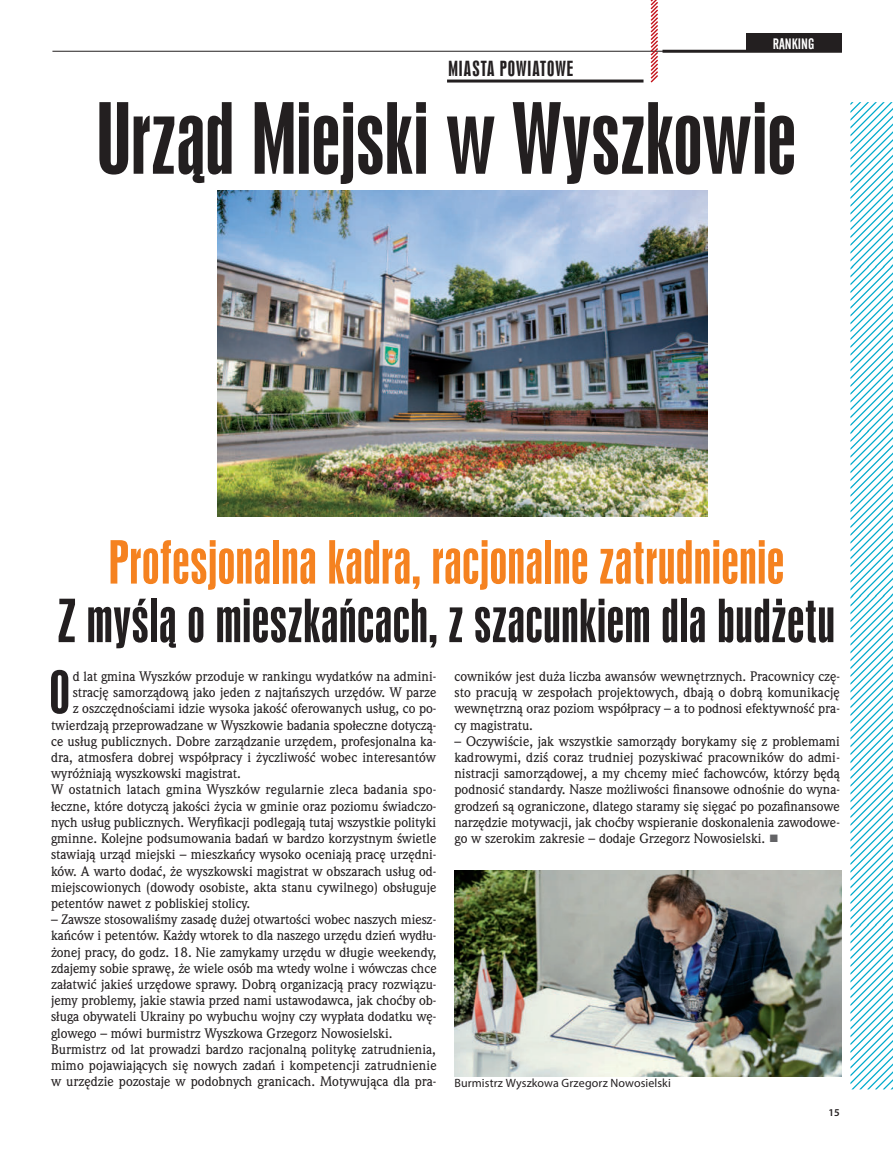
<style>
.page{position:relative;width:893px;height:1149px;background:#fff}
.page>*{position:absolute;margin:0;border:0;box-sizing:border-box;transform-origin:0 0}
.t1{font:91.5px "Swis 924 EU Normal";color:#231f20}
.t2{font:55.5px "Swis 924 EU Normal";color:#f58220}
.t3{font:55.5px "Swis 924 EU Normal";letter-spacing:.005em;color:#231f20}
.t4{font:54.9px "Swis 924 EU Normal";color:#231f20}
.t5{font:19.5px "Swis 924 EU Normal";letter-spacing:.05em;color:#231f20}
.t6{font:15px "Alternate Gothic No 2 EU Normal";color:#fff}
.t7{font:500 13.5px/16.2px "Weidemann ITC Pro";color:#231f20;text-align:justify}
.t8{font:12px "Myriad Pro";letter-spacing:.01em;color:#231f20}
.t9{font:600 10.5px "Myriad Pro";color:#231f20}
.s1{color:#636366}
</style>
<div class="page">
<svg style="left:850px;top:102px;width:43px;height:986px"></svg>
<hr style="left:662px;top:50px;width:180px;height:3px;background:#231f20">
<hr style="left:52px;top:51px;width:790px;height:1px;background:#231f20">
<svg style="left:649px;top:0;width:11px;height:83px"></svg>
<hr style="left:447px;top:79px;width:196px;height:3px;background:#231f20">
<div style="left:746px;top:33px;width:96px;height:18px;background:#231f20"></div>
<img style="left:218px;top:190px;width:490px;height:326px">
<img style="left:454px;top:870px;width:388px;height:205px">
<h3 class="t5" style="left:448px;top:58px;width:126px">miasta PoWiatoWe</h3>
<p class="t6" style="left:773px;top:35px;width:43px">RANKING</p>
<h1 class="t1" style="left:97px;top:84px;width:701px">Urząd Miejski w Wyszkowie</h1>
<h2 class="t2" style="left:108px;top:528px;width:677px">Profesjonalna kadra, racjonalne zatrudnienie</h2>
<h2 class="t3" style="left:58px;top:587px;width:779px">Z myślą o mieszkańcach, z szacunkiem dla budżetu</h2>
<h3 class="t4" style="left:49px;top:661px;width:22px">o</h3>
<p class="t7" style="left:73px;top:668px;width:365px">d lat gmina Wyszków przoduje w rankingu wydatków na admini-</p>
<p class="t7" style="left:73px;top:684px;width:365px">strację samorządową jako jeden z najtańszych urzędów. W parze</p>
<p class="t7" style="left:73px;top:700px;width:365px">z oszczędnościami idzie wysoka jakość oferowanych usług, co po-</p>
<p class="t7" style="left:51px;top:716px;width:387px">twierdzają przeprowadzane w Wyszkowie badania społeczne dotyczą-</p>
<p class="t7" style="left:51px;top:732px;width:387px">ce usług publicznych. Dobre zarządzanie urzędem, profesjonalna ka-</p>
<p class="t7" style="left:51px;top:749px;width:387px">dra, atmosfera dobrej współpracy i życzliwość wobec interesantów</p>
<p class="t7" style="left:51px;top:765px;width:191px">wyróżniają wyszkowski magistrat.</p>
<p class="t7" style="left:51px;top:781px;width:387px">W ostatnich latach gmina Wyszków regularnie zleca badania spo-</p>
<p class="t7" style="left:51px;top:797px;width:387px">łeczne, które dotyczą jakości życia w gminie oraz poziomu świadczo-</p>
<p class="t7" style="left:51px;top:813px;width:387px">nych usług publicznych. Weryfikacji podlegają tutaj wszystkie polityki</p>
<p class="t7" style="left:51px;top:830px;width:387px">gminne. Kolejne podsumowania badań w bardzo korzystnym świetle</p>
<p class="t7" style="left:51px;top:846px;width:387px">stawiają urząd miejski – mieszkańcy wysoko oceniają pracę urzędni-</p>
<p class="t7" style="left:51px;top:862px;width:387px">ków. A warto dodać, że wyszkowski magistrat w obszarach usług od-</p>
<p class="t7" style="left:51px;top:878px;width:387px">miejscowionych (dowody osobiste, akta stanu cywilnego) obsługuje</p>
<p class="t7" style="left:51px;top:894px;width:201px">petentów nawet z pobliskiej stolicy.</p>
<p class="t7" style="left:51px;top:911px;width:387px;text-align:left">– Zawsze stosowaliśmy zasadę dużej otwartości wobec naszych miesz&shy;kańców i petentów. Każdy wtorek to dla naszego urzędu dzień wydłu&shy;żonej pracy, do godz. 18. Nie zamykamy urzędu w długie weekendy, zdajemy sobie sprawę, że wiele osób ma wtedy wolne i wówczas chce załatwić jakieś urzędowe sprawy. Dobrą organizacją pracy rozwiązu&shy;jemy problemy, jakie stawia przed nami ustawodawca, jak choćby ob&shy;sługa obywateli Ukrainy po wybuchu wojny czy wypłata dodatku wę&shy;glowego – mówi burmistrz Wyszkowa Grzegorz Nowosielski.<br>Burmistrz od lat prowadzi bardzo racjonalną politykę zatrudnienia, mimo pojawiających się nowych zadań i kompetencji zatrudnienie w urzędzie pozostaje w podobnych granicach. Motywująca dla pra-</p>
<p class="t7" style="left:454px;top:668px;width:387px">cowników jest duża liczba awansów wewnętrznych. Pracownicy czę&shy;sto pracują w zespołach projektowych, dbają o dobrą komunikację wewnętrzną oraz poziom współpracy – a to podnosi efektywność pra&shy;cy magistratu.</p>
<p class="t7" style="left:454px;top:732px;width:387px">– Oczywiście, jak wszystkie samorządy borykamy się z problemami kadrowymi, dziś coraz trudniej pozyskiwać pracowników do admi&shy;nistracji samorządowej, a my chcemy mieć fachowców, którzy będą podnosić standardy. Nasze możliwości finansowe odnośnie do wyna&shy;grodzeń są ograniczone, dlatego staramy się sięgać po pozafinansowe narzędzie motywacji, jak choćby wspieranie doskonalenia zawodowe&shy;go w szerokim zakresie – dodaje Grzegorz Nowosielski. <span class="s1">■</span></p>
<p class="t8" style="left:454px;top:1077px;width:218px">Burmistrz Wyszkowa Grzegorz Nowosielski</p>
<p class="t9" style="left:829px;top:1108px;width:13px">15</p>
</div>
